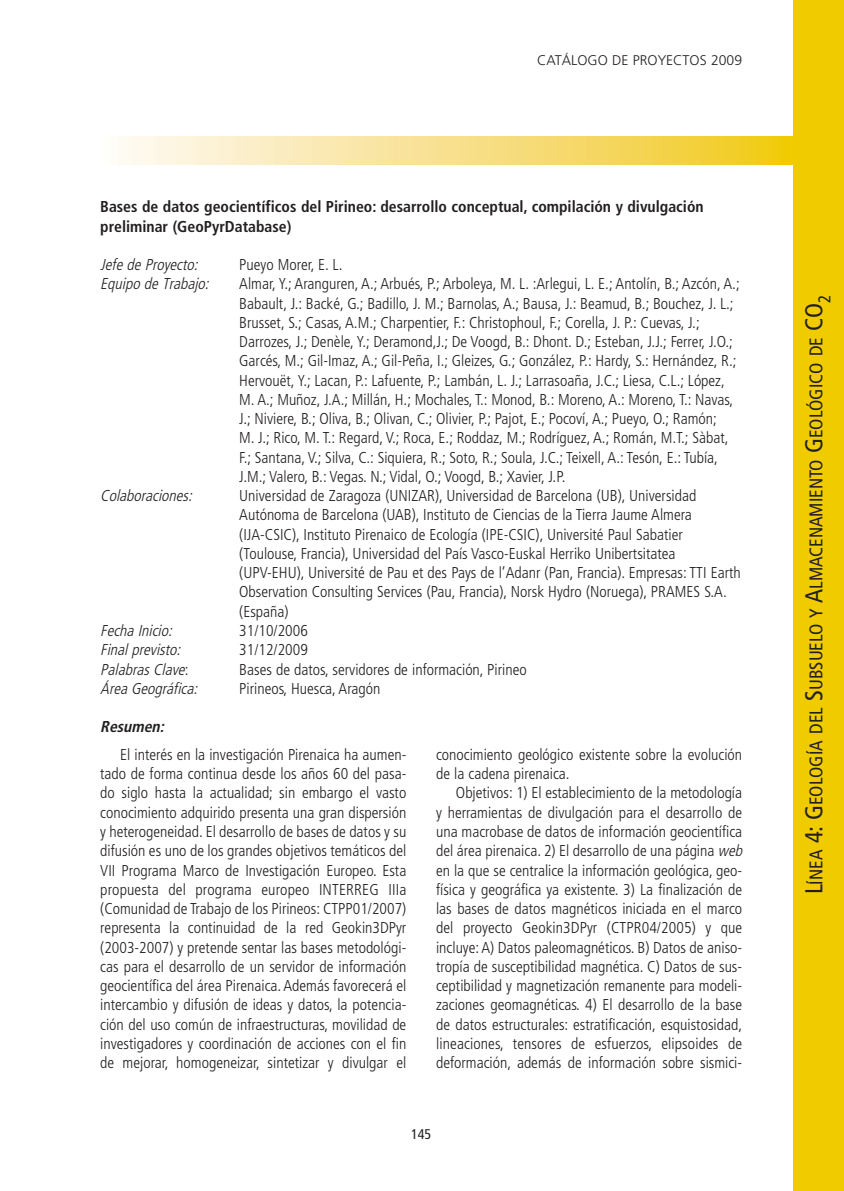
<style>
.page{position:relative;width:844px;height:1191px;background:#fff}
.page>*{position:absolute;margin:0;border:0;box-sizing:border-box;transform-origin:0 0}
.t1{font:condensed 18.38px "Frutiger";color:#231f20}
.t2{font:300 condensed 15.75px/19.2px "Frutiger";color:#231f20}
.t3{font:700 condensed 15.75px/19.2px "Frutiger";color:#231f20}
.t4{font:italic 300 condensed 15.75px "Frutiger";color:#231f20}
.t5{font:italic 700 condensed 15.75px "Frutiger";color:#231f20}
.t6{font:300 14px "Frutiger";color:#231f20}
.t7{font:condensed 14px "Frutiger";color:#231f20}
.s1{color:#fff}
.s2{font-style:normal}
.s3{font-style:italic}
.s4{font-size:24.5px}
</style>
<div class="page">
<svg style="left:118px;top:137px;width:675px;height:27px;background:#f7e088"></svg>
<div style="left:793px;top:0;width:50px;height:1191px;background:#f0cb00"></div>
<p class="t6" style="left:537px;top:55px;width:206px">CATÁLOGO DE PROYECTOS 2009</p>
<p class="t3" style="left:100px;top:198px;width:604px">Bases de datos geocientíficos del Pirineo: desarrollo conceptual, compilación y divulgación preliminar (GeoPyrDatabase)</p>
<p class="t4" style="left:100px;top:258px;width:102px">Jefe de Proyecto:</p>
<p class="t2" style="left:239px;top:256px;width:137px">Pueyo Morer, E. L. <span class="s1">346</span></p>
<p class="t4" style="left:100px;top:277px;width:113px">Equipo de Trabajo:</p>
<p class="t2" style="left:239px;top:275px;width:502px">Almar, Y.; Aranguren, A.; Arbués, P.; Arboleya, M. L. :Arlegui, L. E.; Antolín, B.; Azcón, A.; Babault, J.: Backé, G.; Badillo, J. M.; Barnolas, A.; Bausa, J.: Beamud, B.; Bouchez, J. L.; Brusset, S.; Casas, A.M.; Charpentier, F.: Christophoul, F.; Corella, J. P.: Cuevas, J.; Darrozes, J.; Denèle, Y.; Deramond,J.; De Voogd, B.: Dhont. D.; Esteban, J.J.; Ferrer, J.O.; Garcés, M.; Gil-Imaz, A.; Gil-Peña, I.; Gleizes, G.; González, P.: Hardy, S.: Hernández, R.; Hervouët, Y.; Lacan, P.: Lafuente, P.; Lambán, L. J.; Larrasoaña, J.C.; Liesa, C.L.; López, M. A.; Muñoz, J.A.; Millán, H.; Mochales, T.: Monod, B.: Moreno, A.: Moreno, T.: Navas, J.; Niviere, B.; Oliva, B.; Olivan, C.; Olivier, P.; Pajot, E.; Pocoví, A.; Pueyo, O.; Ramón;<br>M. J.; Rico, M. T.: Regard, V.; Roca, E.; Roddaz, M.; Rodríguez, A.; Román, M.T.; Sàbat, F.; Santana, V.; Silva, C.: Siquiera, R.; Soto, R.; Soula, J.C.; Teixell, A.: Tesón, E.: Tubía, J.M.; Valero, B.: Vegas. N.; Vidal, O.; Voogd, B.; Xavier, J.P.</p>
<p class="t4" style="left:100px;top:489px;width:96px">Colaboraciones:</p>
<p class="t2" style="left:239px;top:487px;width:503px">Universidad de Zaragoza (UNIZAR), Universidad de Barcelona (UB), Universidad Autónoma de Barcelona (UAB), Instituto de Ciencias de la Tierra Jaume Almera (IJA-CSIC), Instituto Pirenaico de Ecología (IPE-CSIC), Université Paul Sabatier (Toulouse, Francia), Universidad del País Vasco-Euskal Herriko Unibertsitatea (UPV-EHU), Université de Pau et des Pays de l’Adanr (Pan, Francia). Empresas: TTI Earth Observation Consulting Services (Pau, Francia), Norsk Hydro (Noruega), PRAMES S.A. (España)</p>
<p class="t4" style="left:100px;top:624px;width:76px">Fecha Inicio:</p>
<p class="t2" style="left:239px;top:622px;width:70px">31/10/2006</p>
<p class="t4" style="left:100px;top:643px;width:85px">Finalprevisto:</p>
<p class="t2" style="left:239px;top:641px;width:70px">31/12/2009</p>
<p class="t4" style="left:100px;top:662px;width:90px">PalabrasClave<span class="s2">:</span></p>
<p class="t2" style="left:239px;top:660px;width:289px">Bases de datos, servidores de información, Pirineo</p>
<p class="t4" style="left:100px;top:682px;width:102px">Área Geográfica:</p>
<p class="t2" style="left:239px;top:680px;width:143px">Pirineos, Huesca, Aragón</p>
<p class="t5" style="left:100px;top:720px;width:68px">Resumen:</p>
<p class="t2" style="left:100px;top:746px;width:307px;text-align:justify;text-indent:20px">El interés en la investigación Pirenaica ha aumen&shy;tado de forma continua desde los años 60 del pasa&shy;do siglo hasta la actualidad; sin embargo el vasto conocimiento adquirido presenta una gran dispersión y heterogeneidad. El desarrollo de bases de datos y su difusión es uno de los grandes objetivos temáticos del VII Programa Marco de Investigación Europeo. Esta propuesta del programa europeo INTERREG IIIa (Comunidad de Trabajo de los Pirineos: CTPP01/2007) representa la continuidad de la red Geokin3DPyr (2003-2007) y pretende sentar las bases metodológi&shy;cas para el desarrollo de un servidor de información geocientífica del área Pirenaica. Además favorecerá el intercambio y difusión de ideas y datos, la potencia&shy;ción del uso común de infraestructuras, movilidad de investigadores y coordinación de acciones con el fin de mejorar, homogeneizar, sintetizar y divulgar el</p>
<p class="t2" style="left:436px;top:746px;width:307px">conocimiento geológico existente sobre la evolución de la cadena pirenaica.</p>
<p class="t2" style="left:436px;top:784px;width:311px;text-indent:20px">Objetivos: 1) El establecimiento de la metodología y herramientas de divulgación para el desarrollo de una macrobase de datos de información geocientífica del área pirenaica. 2) El desarrollo de una página <span class="s3">web </span>en la que se centralice la información geológica, geo&shy;física y geográfica ya existente. 3) La finalización de las bases de datos magnéticos iniciada en el marco del proyecto Geokin3DPyr (CTPR04/2005) y que incluye: A) Datos paleomagnéticos. B) Datos de aniso&shy;tropía de susceptibilidad magnética. C) Datos de sus&shy;ceptibilidad y magnetización remanente para modeli&shy;zaciones geomagnéticas. 4) El desarrollo de la base de datos estructurales: estratificación, esquistosidad, lineaciones, tensores de esfuerzos, elipsoides de deformación, además de información sobre sismici-</p>
<p class="t7" style="left:411px;top:1128px;width:22px">145</p>
<p class="t1" style="left:808px;top:894px;width:601px;rotate:-90deg"><span class="s4">L</span>ÍNEA <span class="s4">4: G</span>EOLOGÍA DEL <span class="s4">S</span>UBSUELO Y <span class="s4">A</span>LMACENAMIENTO <span class="s4">G</span>EOLÓGICO DE <span class="s4">CO</span><sub>2</sub></p>
</div>
